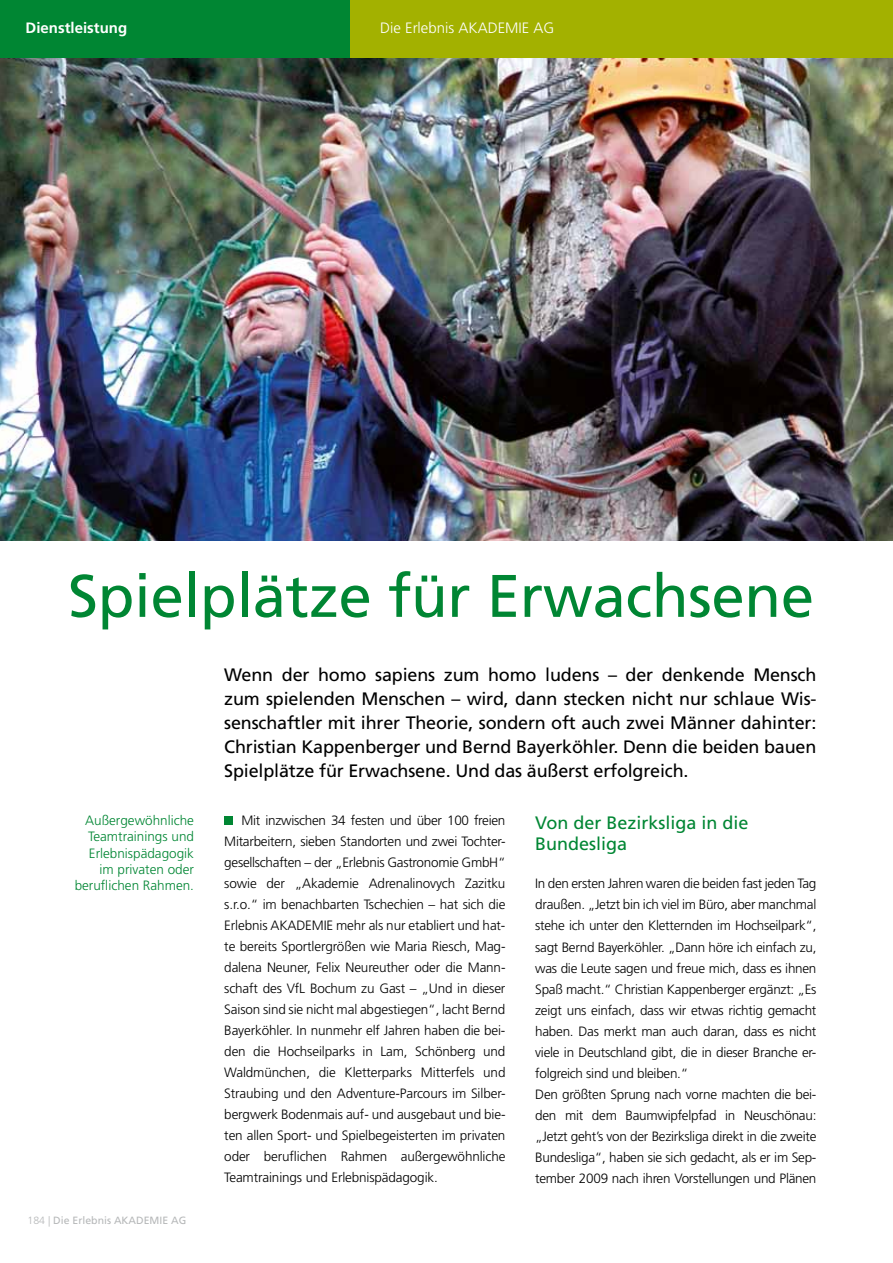
<style>
.page{position:relative;width:893px;height:1263px;background:#fff}
.page>*{position:absolute;margin:0;border:0;box-sizing:border-box;transform-origin:0 0}
.t1{font:60px "Frutiger LT Std";letter-spacing:-.005em;color:#008633}
.t2{font:18px/24px "Frutiger LT Std";letter-spacing:-.01em;color:#000;text-align:justify}
.t3{font:18px/21.6px "Frutiger LT Std";color:#008633}
.t4{font:300 15px "Frutiger LT Std";color:#fff}
.t5{font:700 15px "Frutiger LT Std";color:#fff}
.t6{font:300 13.5px/21px "Frutiger LT Std";letter-spacing:-.02em;color:#000;text-align:justify}
.t7{font:300 13.5px/16.2px "Frutiger LT Std";color:#008633;text-align:right}
.t8{font:10.5px "Frutiger LT Std";color:#b6b8b9}
.s1{font-weight:300}
</style>
<div class="page">
<img style="left:0;top:57px;width:893px;height:483px">
<div style="left:224px;top:816px;width:9px;height:9px;background:#008633"></div>
<div style="left:0;top:0;width:350px;height:57px;background:#008633"></div>
<div style="left:350px;top:0;width:543px;height:57px;background:#a3b100"></div>
<p class="t5" style="left:26px;top:18px;width:103px">Dienstleistung</p>
<p class="t4" style="left:380px;top:19px;width:176px">Die Erlebnis AKADEMIE AG</p>
<h1 class="t1" style="left:68px;top:561px;width:748px">Spielplätze für Erwachsene</h1>
<p class="t2" style="left:224px;top:663px;width:594px">Wenn der homo sapiens zum homo ludens – der denkende Mensch zum spielenden Menschen – wird, dann stecken nicht nur schlaue Wis&shy;senschaftler mit ihrer Theorie, sondern oft auch zwei Männer dahinter:<br>Christian Kappenberger und Bernd Bayerköhler. Denn die beiden bauen Spielplätze für Erwachsene. Und das äußerst erfolgreich.</p>
<p class="t7" style="left:75px;top:813px;width:121px">Außergewöhnliche<br>Teamtrainings und<br>Erlebnispädagogik im privaten oder beruflichen Rahmen.</p>
<p class="t6" style="left:224px;top:810px;width:283px;text-indent:17px">Mit inzwischen 34 festen und über 100 freien Mitarbeitern, sieben Standorten und zwei Tochter&shy;gesellschaften – der „Erlebnis Gastronomie GmbH“ sowie der „Akademie Adrenalinovych Zazitku s.r.o.“ im benachbarten Tschechien – hat sich die Erlebnis AKADEMIE mehr als nur etabliert und hat&shy;te bereits Sportlergrößen wie Maria Riesch, Mag&shy;dalena Neuner, Felix Neureuther oder die Mann&shy;schaft des VfL Bochum zu Gast – „Und in dieser Saison sind sie nicht mal abgestiegen“, lacht Bernd Bayerköhler. In nunmehr elf Jahren haben die bei&shy;den die Hochseilparks in Lam, Schönberg und Waldmünchen, die Kletterparks Mitterfels und Straubing und den Adventure-Parcours im Silber&shy;bergwerk Bodenmais auf- und ausgebaut und bie&shy;ten allen Sport- und Spielbegeisterten im privaten oder beruflichen Rahmen außergewöhnliche Teamtrainings und Erlebnispädagogik.</p>
<h2 class="t3" style="left:535px;top:812px;width:215px">Von der Bezirksliga in die<br>Bundesliga</h2>
<p class="t6" style="left:535px;top:873px;width:283px;text-align:left">In den ersten Jahren waren die beiden fast jeden Tag draußen. „Jetzt bin ich viel im Büro, aber manchmal stehe ich unter den Kletternden im Hochseilpark“, sagt Bernd Bayerköhler. „Dann höre ich einfach zu, was die Leute sagen und freue mich, dass es ihnen Spaß macht.“ Christian Kappenberger ergänzt: „Es zeigt uns einfach, dass wir etwas richtig gemacht haben. Das merkt man auch daran, dass es nicht viele in Deutschland gibt, die in dieser Branche er&shy;folgreich sind und bleiben.“<br>Den größten Sprung nach vorne machten die bei&shy;den mit dem Baumwipfelpfad in Neuschönau: „Jetzt geht’s von der Bezirksliga direkt in die zweite Bundesliga“, haben sie sich gedacht, als er im Sep&shy;tember 2009 nach ihren Vorstellungen und Plänen</p>
<p class="t8" style="left:28px;top:1214px;width:160px"><span class="s1">184 |</span> Die Erlebnis AKADEMIE AG</p>
</div>
